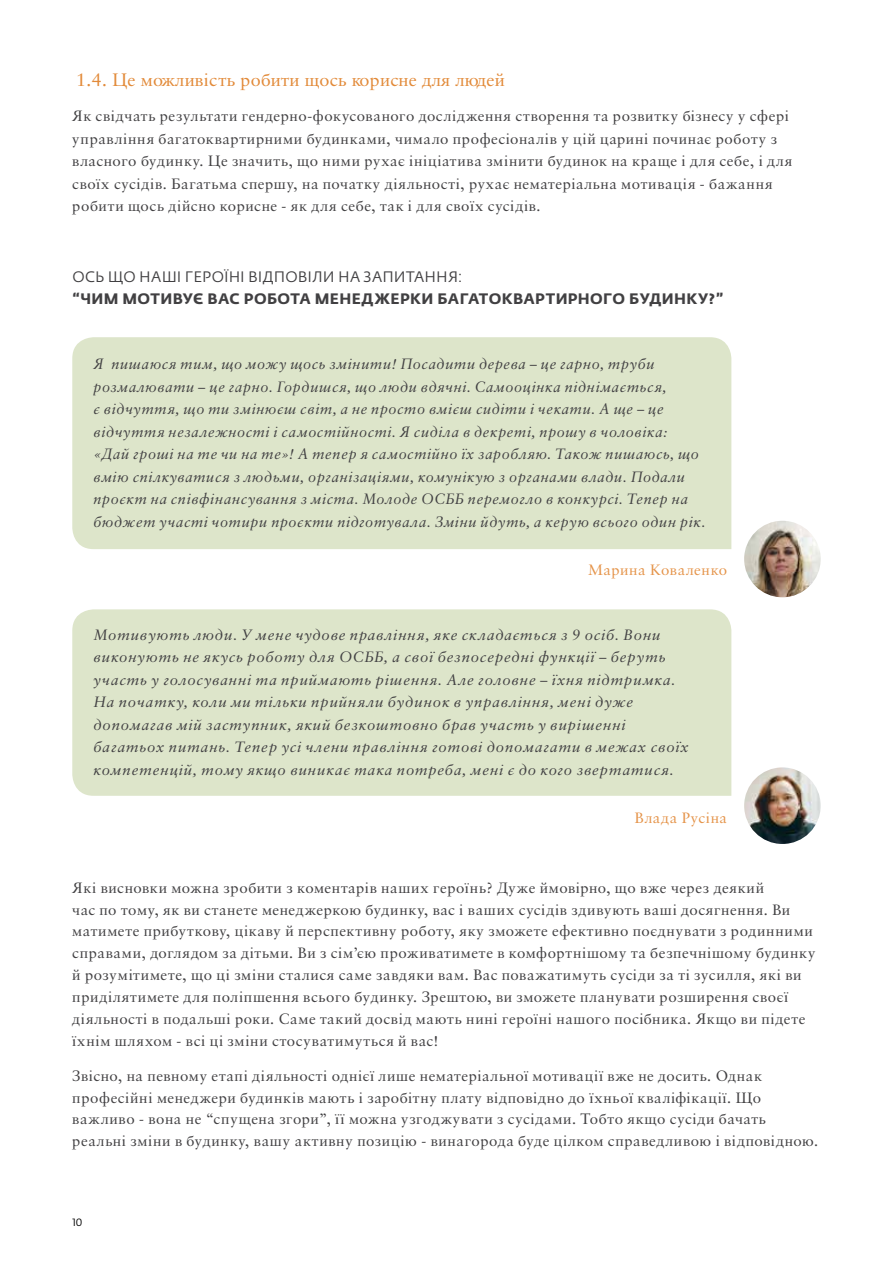
<style>
.page{position:relative;width:893px;height:1263px;background:#fff}
.page>*{position:absolute;margin:0;border:0;box-sizing:border-box;transform-origin:0 0}
.t1{font:18px "Sabon Cyr";letter-spacing:.015em;color:#e28a39}
.t2{font:15px/21.9px "Sabon Cyr";letter-spacing:.045em;color:#414042}
.t3{font:italic 15px/22.5px "Sabon Cyr";letter-spacing:.05em;color:#414042}
.t4{font:700 15px "Fedra Sans Pro";letter-spacing:.02em;color:#414042}
.t5{font:15px "Fedra Sans Pro";letter-spacing:.01em;color:#414042}
.t6{font:15px "Sabon Cyr";letter-spacing:.04em;color:#e5944a}
.t7{font:10.5px "Fedra Sans Pro";color:#000}
</style>
<div class="page">
<div style="left:72px;top:609px;width:659px;height:187px;background:#dde5ca"></div>
<div style="left:72px;top:337px;width:659px;height:212px;background:#dde5ca"></div>
<img style="left:744px;top:521px;width:77px;height:76px;border-radius:38px">
<img style="left:744px;top:767px;width:77px;height:77px;border-radius:38px">
<p class="t1" style="left:76px;top:69px;width:430px">1.4. Це можливість робити щось корисне для людей</p>
<p class="t2" style="left:72px;top:105px;width:722px;line-height:22.5px">Як свідчать результати гендерно-фокусованого дослідження створення та розвитку бізнесу у сфері управління багатоквартирними будинками, чимало професіоналів у цій царині починає роботу з власного будинку. Це значить, що ними рухає ініціатива змінити будинок на краще і для себе, і для своїх сусідів. Багатьма спершу, на початку діяльності, рухає нематеріальна мотивація - бажання робити щось дійсно корисне - як для себе, так і для своїх сусідів.</p>
<p class="t5" style="left:72px;top:267px;width:392px">ОСЬ ЩО НАШІ ГЕРОЇНІ ВІДПОВІЛИ НА ЗАПИТАННЯ:</p>
<p class="t4" style="left:72px;top:289px;width:652px">“ЧИМ МОТИВУЄ ВАС РОБОТА МЕНЕДЖЕРКИ БАГАТОКВАРТИРНОГО БУДИНКУ?”</p>
<p class="t3" style="left:94px;top:353px;width:613px">Я пишаюся тим, що можу щось змінити! Посадити дерева – це гарно, труби розмалювати – це гарно. Гордишся, що люди вдячні. Самооцінка піднімається,<br>є відчуття, що ти змінюєш світ, а не просто вмієш сидіти і чекати. А ще – це відчуття незалежності і самостійності. Я сиділа в декреті, прошу в чоловіка: «Дай гроші на те чи на те»! А тепер я самостійно їх заробляю. Також пишаюсь, що вмію спілкуватися з людьми, організаціями, комунікую з органами влади. Подали проєкт на співфінансування з міста. Молоде ОСББ перемогло в конкурсі. Тепер на бюджет участі чотири проєкти підготувала. Зміни йдуть, а керую всього один рік.</p>
<p class="t6" style="left:588px;top:561px;width:141px">Марина Коваленко</p>
<p class="t3" style="left:94px;top:623px;width:597px">Мотивують люди. У мене чудове правління, яке складається з 9 осіб. Вони виконують не якусь роботу для ОСББ, а свої безпосередні функції – беруть участь у голосуванні та приймають рішення. Але головне – їхня підтримка.<br>На початку, коли ми тільки прийняли будинок в управління, мені дуже допомагав мій заступник, який безкоштовно брав участь у вирішенні багатьох питань. Тепер усі члени правління готові допомагати в межах своїх компетенцій, тому якщо виникає така потреба, мені є до кого звертатися.</p>
<p class="t6" style="left:635px;top:809px;width:94px">Влада Русіна</p>
<p class="t2" style="left:72px;top:877px;width:745px">Які висновки можна зробити з коментарів наших героїнь? Дуже ймовірно, що вже через деякий<br>час по тому, як ви станете менеджеркою будинку, вас і ваших сусідів здивують ваші досягнення. Ви матимете прибуткову, цікаву й перспективну роботу, яку зможете ефективно поєднувати з родинними справами, доглядом за дітьми. Ви з сім’єю проживатимете в комфортнішому та безпечнішому будинку й розумітимете, що ці зміни сталися саме завдяки вам. Вас поважатимуть сусіди за ті зусилля, які ви приділятимете для поліпшення всього будинку. Зрештою, ви зможете планувати розширення своєї діяльності в подальші роки. Саме такий досвід мають нині героїні нашого посібника. Якщо ви підете їхнім шляхом - всі ці зміни стосуватимуться й вас!</p>
<p class="t2" style="left:72px;top:1065px;width:747px">Звісно, на певному етапі діяльності однієї лише нематеріальної мотивації вже не досить. Однак професійні менеджери будинків мають і заробітну плату відповідно до їхньої кваліфікації. Що важливо - вона не “спущена згори”, її можна узгоджувати з сусідами. Тобто якщо сусіди бачать реальні зміни в будинку, вашу активну позицію - винагорода буде цілком справедливою і відповідною.</p>
<p class="t7" style="left:72px;top:1216px;width:12px">10</p>
</div>
